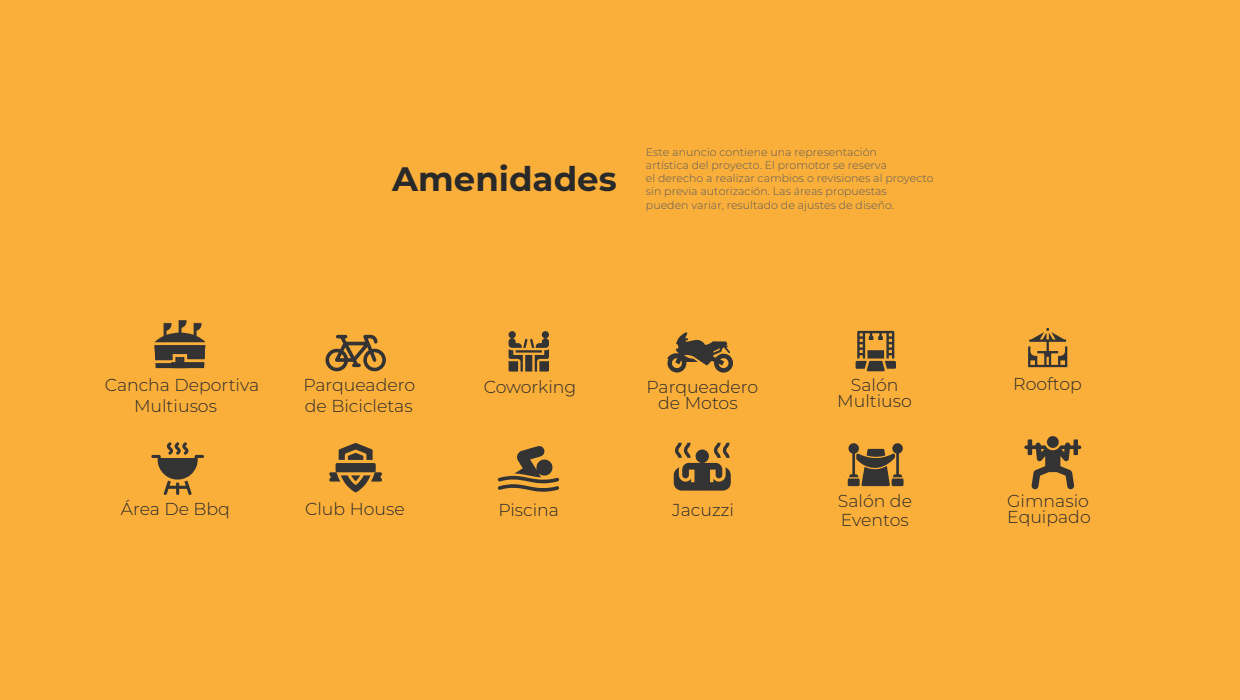
<style>
.page{position:relative;width:1240px;height:700px;background:#faaf3b}
.page>*{position:absolute;margin:0;border:0;box-sizing:border-box;transform-origin:0 0}
.t1{font:700 33.9px "Montserrat";color:#292929}
.t2{font:300 17.3px/16.2px "Montserrat";color:#292929}
.t3{font:300 11px/13.2px "Montserrat";color:#5b5b5b}
</style>
<div class="page">
<svg style="left:498px;top:446px;width:61px;height:46px"></svg>
<svg style="left:1024px;top:439px;width:57px;height:50px"></svg>
<div style="left:1047px;top:436px;width:12px;height:12px;background:#333;border-radius:50%"></div>
<svg style="left:154px;top:320px;width:51px;height:48px"></svg>
<svg style="left:1028px;top:328px;width:39px;height:39px"></svg>
<svg style="left:856px;top:331px;width:40px;height:40px"></svg>
<svg style="left:674px;top:443px;width:57px;height:48px"></svg>
<svg style="left:848px;top:443px;width:56px;height:43px"></svg>
<svg style="left:509px;top:331px;width:40px;height:41px"></svg>
<svg style="left:326px;top:335px;width:60px;height:37px"></svg>
<svg style="left:667px;top:332px;width:66px;height:41px"></svg>
<svg style="left:151px;top:442px;width:53px;height:53px"></svg>
<svg style="left:329px;top:443px;width:53px;height:49px"></svg>
<h1 class="t1" style="left:392px;top:155px;width:226px">Amenidades</h1>
<p class="t3" style="left:646px;top:145px;width:289px">Este anuncio contiene una representación<br>artística del proyecto. El promotor se reserva<br>el derecho a realizar cambios o revisiones al proyecto sin previa autorización. Las áreas propuestas<br>pueden variar, resultado de ajustes de diseño.</p>
<h2 class="t2" style="left:134px;top:374px;width:127px;line-height:21.2px;text-indent:-29px">Cancha Deportiva<br>Multiusos</h2>
<h2 class="t2" style="left:851px;top:376px;width:49px">Salón</h2>
<h2 class="t2" style="left:1013px;top:376px;width:70px">Rooftop</h2>
<h2 class="t2" style="left:303px;top:376px;width:113px">Parqueadero</h2>
<h2 class="t2" style="left:484px;top:378px;width:94px">Coworking</h2>
<h2 class="t2" style="left:305px;top:397px;width:109px">de Bicicletas</h2>
<h2 class="t2" style="left:647px;top:378px;width:113px;text-align:center">Parqueadero de Motos</h2>
<h2 class="t2" style="left:837px;top:392px;width:76px">Multiuso</h2>
<h2 class="t2" style="left:121px;top:500px;width:111px">Área De Bbq</h2>
<h2 class="t2" style="left:305px;top:500px;width:101px">Club House</h2>
<h2 class="t2" style="left:672px;top:501px;width:63px">Jacuzzi</h2>
<h2 class="t2" style="left:838px;top:490px;width:76px;line-height:19px">Salón de<br>Eventos</h2>
<h2 class="t2" style="left:498px;top:501px;width:62px">Piscina</h2>
<h2 class="t2" style="left:1007px;top:492px;width:85px">Gimnasio<br>Equipado</h2>
</div>
